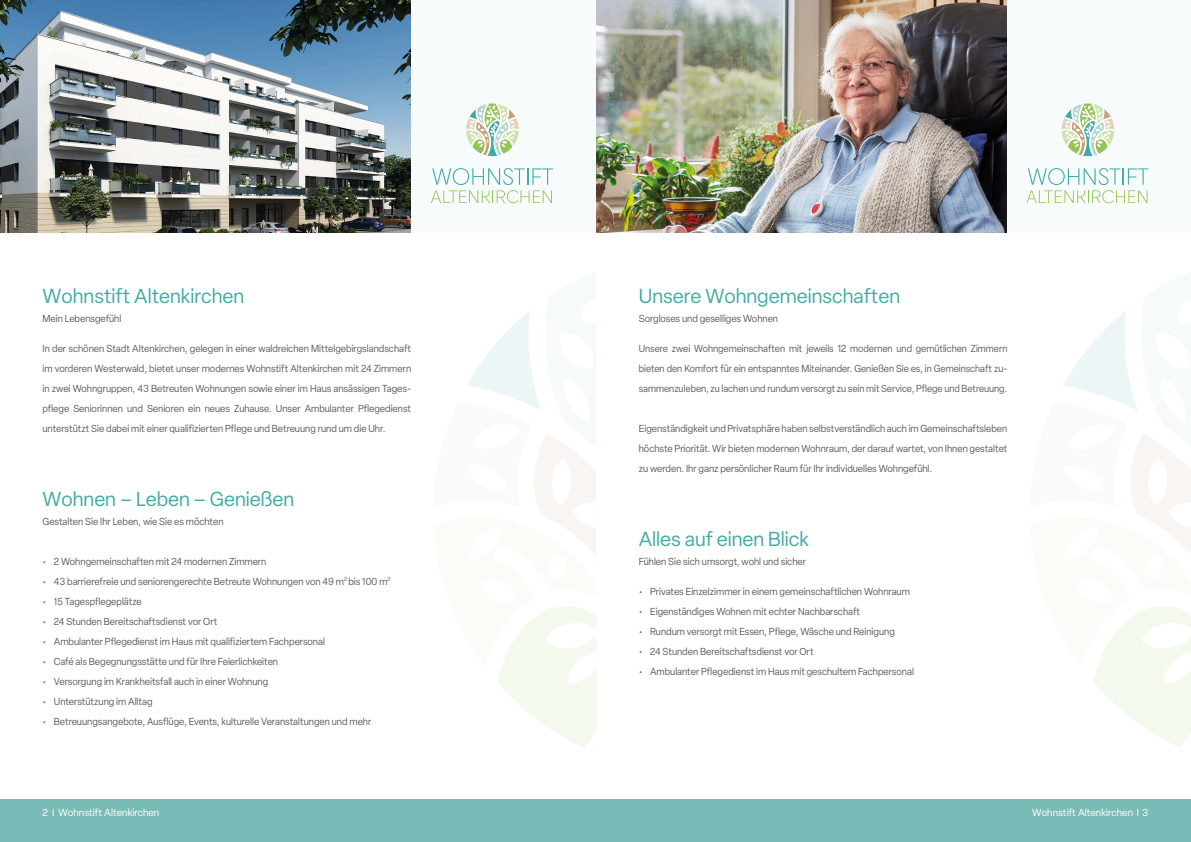
<style>
.page{position:relative;width:1191px;height:842px;background:#fff}
.page>*{position:absolute;margin:0;border:0;box-sizing:border-box;transform-origin:0 0}
.t1{font:20px "Elza";color:#45aba5}
.t2{font:10px/20px "Elza";color:#5f5e5e;text-align:justify;scale:.96 1}
.t3{font:10px/20px "Elza";color:#5f5e5e;text-align:justify;scale:.94 1}
.t4{font:10px "Elza";color:#fff}
</style>
<div class="page">
<div style="left:0;top:799px;width:1191px;height:43px;background:#79bbb6"></div>
<svg style="left:467px;top:311px;width:129px;height:437px"></svg>
<svg style="left:1063px;top:311px;width:128px;height:437px"></svg>
<img style="left:0;top:0;width:411px;height:232px">
<img style="left:596px;top:0;width:411px;height:232px">
<div style="left:1007px;top:0;width:184px;height:232px;background:#f8fbfb"></div>
<div style="left:411px;top:0;width:184px;height:232px;background:#f8fbfb"></div>
<svg style="left:431px;top:168px;width:122px;height:35px"></svg>
<svg style="left:466px;top:103px;width:53px;height:53px"></svg>
<svg style="left:1026px;top:168px;width:122px;height:35px"></svg>
<svg style="left:1061px;top:103px;width:53px;height:53px"></svg>
<h1 class="t1" style="left:43px;top:282px;width:203px">Wohnstift Altenkirchen</h1>
<p class="t2" style="left:43px;top:308px;width:84px">Mein Lebensgefühl</p>
<p class="t2" style="left:43px;top:338px;width:385px">In der schönen Stadt Altenkirchen, gelegen in einer waldreichen Mittelgebirgslandschaft im vorderen Westerwald, bietet unser modernes Wohnstift Altenkirchen mit 24 Zimmern in zwei Wohngruppen, 43 Betreuten Wohnungen sowie einer im Haus ansässigen Tages&shy;pflege Seniorinnen und Senioren ein neues Zuhause. Unser Ambulanter Pflegedienst unterstützt Sie dabei mit einer qualifizierten Pflege und Betreuung rund um die Uhr.</p>
<h1 class="t1" style="left:43px;top:485px;width:253px">Wohnen – Leben – Genießen</h1>
<p class="t2" style="left:43px;top:511px;width:190px">Gestalten Sie Ihr Leben, wie Sie es möchten</p>
<p class="t2" style="left:43px;top:551px;width:235px">• 2 Wohngemeinschaften mit 24 modernen Zimmern</p>
<p class="t2" style="left:43px;top:571px;width:364px">• 43 barrierefreie und seniorengerechte Betreute Wohnungen von 49 m<sup>2</sup> bis 100 m<sup>2</sup></p>
<p class="t2" style="left:43px;top:591px;width:105px">• 15 Tagespflegeplätze</p>
<p class="t2" style="left:43px;top:611px;width:184px">• 24 Stunden Bereitschaftsdienst vor Ort</p>
<p class="t2" style="left:43px;top:631px;width:296px">• Ambulanter Pflegedienst im Haus mit qualifiziertem Fachpersonal</p>
<p class="t2" style="left:43px;top:651px;width:247px">• Café als Begegnungsstätte und für Ihre Feierlichkeiten</p>
<p class="t2" style="left:43px;top:671px;width:237px">• Versorgung im Krankheitsfall auch in einer Wohnung</p>
<p class="t2" style="left:43px;top:691px;width:116px">• Unterstützung im Alltag</p>
<p class="t2" style="left:43px;top:711px;width:344px">• Betreuungsangebote, Ausflüge, Events, kulturelle Veranstaltungen und mehr</p>
<h1 class="t1" style="left:639px;top:282px;width:263px">Unsere Wohngemeinschaften</h1>
<p class="t2" style="left:639px;top:308px;width:147px">Sorgloses und geselliges Wohnen</p>
<p class="t3" style="left:639px;top:338px;width:394px">Unsere zwei Wohngemeinschaften mit jeweils 12 modernen und gemütlichen Zimmern bieten den Komfort für ein entspanntes Miteinander. Genießen Sie es, in Gemeinschaft zu&shy;sammenzuleben, zu lachen und rundum versorgt zu sein mit Service, Pflege und Betreuung.</p>
<p class="t2" style="left:639px;top:418px;width:385px">Eigenständigkeit und Privatsphäre haben selbstverständlich auch im Gemeinschaftsleben höchste Priorität. Wir bieten modernen Wohnraum, der darauf wartet, von Ihnen gestaltet zu werden. Ihr ganz persönlicher Raum für Ihr individuelles Wohngefühl.</p>
<h1 class="t1" style="left:639px;top:525px;width:172px">Alles auf einen Blick</h1>
<p class="t2" style="left:639px;top:551px;width:176px">Fühlen Sie sich umsorgt, wohl und sicher</p>
<p class="t2" style="left:639px;top:581px;width:284px">• Privates Einzelzimmer in einem gemeinschaftlichen Wohnraum</p>
<p class="t2" style="left:639px;top:601px;width:232px">• Eigenständiges Wohnen mit echter Nachbarschaft</p>
<p class="t2" style="left:639px;top:621px;width:268px">• Rundum versorgt mit Essen, Pflege, Wäsche und Reinigung</p>
<p class="t2" style="left:639px;top:641px;width:184px">• 24 Stunden Bereitschaftsdienst vor Ort</p>
<p class="t2" style="left:639px;top:661px;width:288px">• Ambulanter Pflegedienst im Haus mit geschultem Fachpersonal</p>
<p class="t4" style="left:43px;top:806px;width:118px">2 I Wohnstift Altenkirchen</p>
<p class="t4" style="left:1032px;top:806px;width:118px">Wohnstift Altenkirchen I 3</p>
</div>
